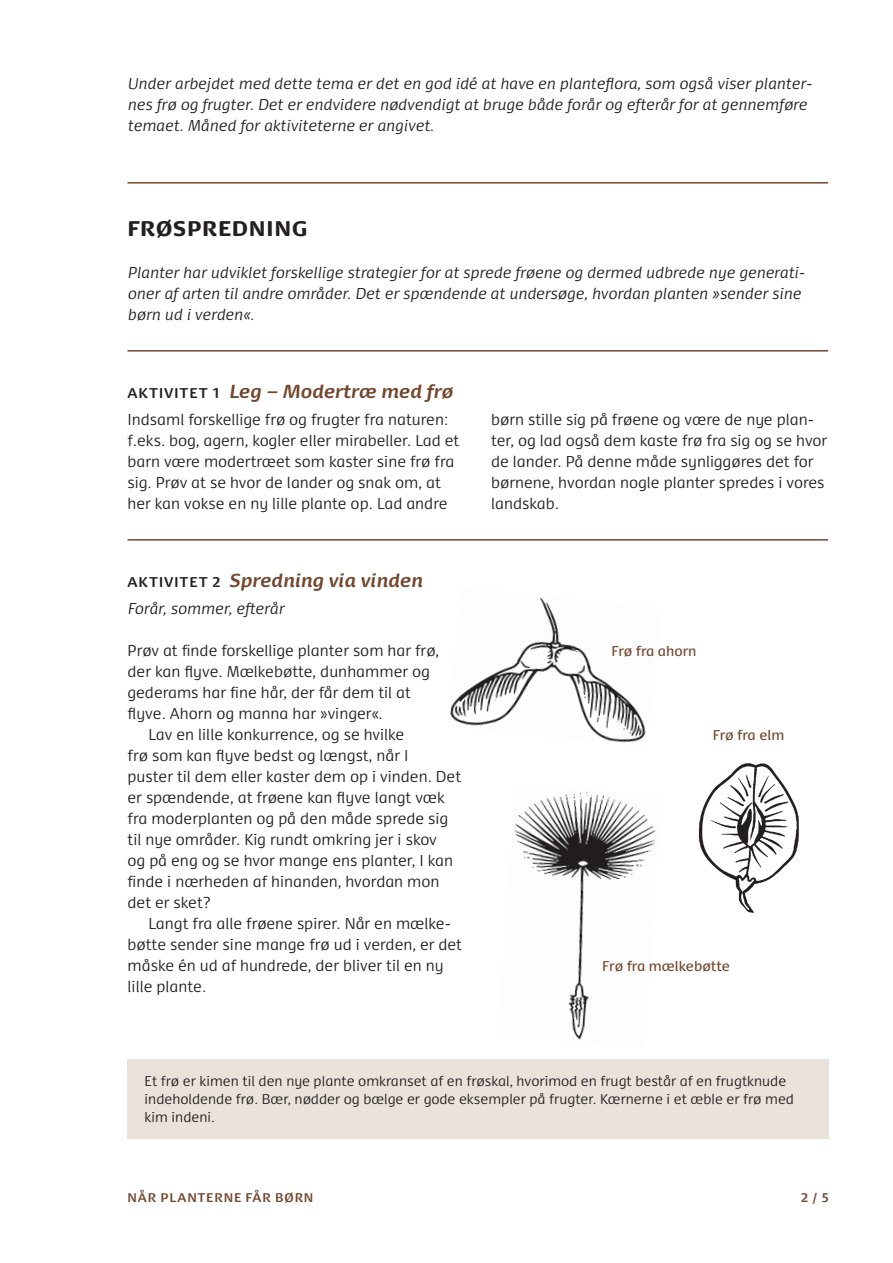
<style>
.page{position:relative;width:893px;height:1263px;background:#fff}
.page>*{position:absolute;margin:0;border:0;box-sizing:border-box;transform-origin:0 0}
.Afsnitsrubrik{font:900 20.25px "Dancer TF";letter-spacing:.025em;color:#231f20}
.Rubrik_2{font:italic 700 18px "Dancer TF";color:#72472e}
.Brød{font:300 15px/21px "Dancer TF";color:#231f20}
.Brød_med_indryk{font:300 15px/21px "Dancer TF";color:#231f20}
.Afsnitsbeskrivelse{font:italic 300 15px/21px "Dancer TF";color:#231f20}
.Aktivitet_underrubri{font:italic 300 15px "Dancer TF";color:#231f20}
.Faktaboks_brød_med_i{font:300 13.5px/18px "Dancer TF";color:#231f20}
.Billedtekst{font:13.5px "Dancer TF";color:#72472e}
.Sidefod{font:700 12px "Dancer TF";letter-spacing:.07em;color:#72472e}
.s1{font-style:normal;font-size:13.5px;color:#231f20}
</style>
<div class="page">
<hr style="left:128px;top:182px;width:700px;height:2px;background:#72472e">
<hr style="left:128px;top:350px;width:700px;height:2px;background:#72472e">
<hr style="left:128px;top:539px;width:700px;height:2px;background:#72472e">
<div style="left:128px;top:1059px;width:701px;height:80px;background:#eae3dc"></div>
<img style="left:450px;top:597px;width:196px;height:146px">
<img style="left:698px;top:763px;width:101px;height:150px">
<img style="left:514px;top:791px;width:142px;height:249px">
<p class="Afsnitsbeskrivelse" style="left:128px;top:73px;width:686px">Under arbejdet med dette tema er det en god idé at have en planteflora, som også viser planter&shy;nes frø og frugter. Det er endvidere nødvendigt at bruge både forår og efterår for at gennemføre temaet. Måned for aktiviteterne er angivet.</p>
<p class="Afsnitsrubrik" style="left:128px;top:215px;width:182px">FRØSPREDNING</p>
<p class="Afsnitsbeskrivelse" style="left:128px;top:262px;width:679px">Planter har udviklet forskellige strategier for at sprede frøene og dermed udbrede nye generati&shy;oner af arten til andre områder. Det er spændende at undersøge, hvordan planten »sender sine børn ud i verden«.</p>
<p class="Rubrik_2" style="left:128px;top:380px;width:327px"><span class="s1">AKTIVITET 1</span> Leg – Modertræ med frø</p>
<p class="Brød" style="left:128px;top:409px;width:333px">Indsaml forskellige frø og frugter fra naturen: f.eks. bog, agern, kogler eller mirabeller. Lad et barn være modertræet som kaster sine frø fra sig. Prøv at se hvor de lander og snak om, at her kan vokse en ny lille plante op. Lad andre</p>
<p class="Brød" style="left:491px;top:409px;width:338px">børn stille sig på frøene og være de nye plan&shy;ter, og lad også dem kaste frø fra sig og se hvor de lander. På denne måde synliggøres det for børnene, hvordan nogle planter spredes i vores landskab.</p>
<p class="Rubrik_2" style="left:128px;top:569px;width:296px"><span class="s1">AKTIVITET 2</span> Spredning via vinden</p>
<p class="Aktivitet_underrubri" style="left:128px;top:599px;width:158px">Forår, sommer, efterår</p>
<p class="Brød" style="left:128px;top:640px;width:313px">Prøv at finde forskellige planter som har frø, der kan flyve. Mælkebøtte, dunhammer og gederams har fine hår, der får dem til at flyve. Ahorn og manna har »vinger«.</p>
<p class="Brød_med_indryk" style="left:128px;top:724px;width:335px;text-indent:21px">Lav en lille konkurrence, og se hvilke<br>frø som kan flyve bedst og længst, når I<br>puster til dem eller kaster dem op i vinden. Det er spændende, at frøene kan flyve langt væk fra moderplanten og på den måde sprede sig til nye områder. Kig rundt omkring jer i skov<br>og på eng og se hvor mange ens planter, I kan finde i nærheden af hinanden, hvordan mon det er sket?</p>
<p class="Brød_med_indryk" style="left:128px;top:913px;width:336px;text-indent:21px">Langt fra alle frøene spirer. Når en mælke&shy;bøtte sender sine mange frø ud i verden, er det måske én ud af hundrede, der bliver til en ny lille plante.</p>
<p class="Billedtekst" style="left:611px;top:642px;width:87px">Frø fra ahorn</p>
<p class="Billedtekst" style="left:713px;top:726px;width:73px">Frø fra elm</p>
<p class="Billedtekst" style="left:602px;top:957px;width:129px">Frø fra mælkebøtte</p>
<p class="Faktaboks_brød_med_i" style="left:145px;top:1072px;width:651px">Et frø er kimen til den nye plante omkranset af en frøskal, hvorimod en frugt består af en frugtknude indeholdende frø. Bær, nødder og bælge er gode eksempler på frugter. Kærnerne i et æble er frø med kim indeni.</p>
<p class="Sidefod" style="left:128px;top:1190px;width:60px">NÅR PLANTERNE</p>
<p class="Sidefod" style="left:246px;top:1190px;width:59px">FÅR BØRN</p>
<p class="Sidefod" style="left:801px;top:1190px;width:30px">2 / 5</p>
</div>
